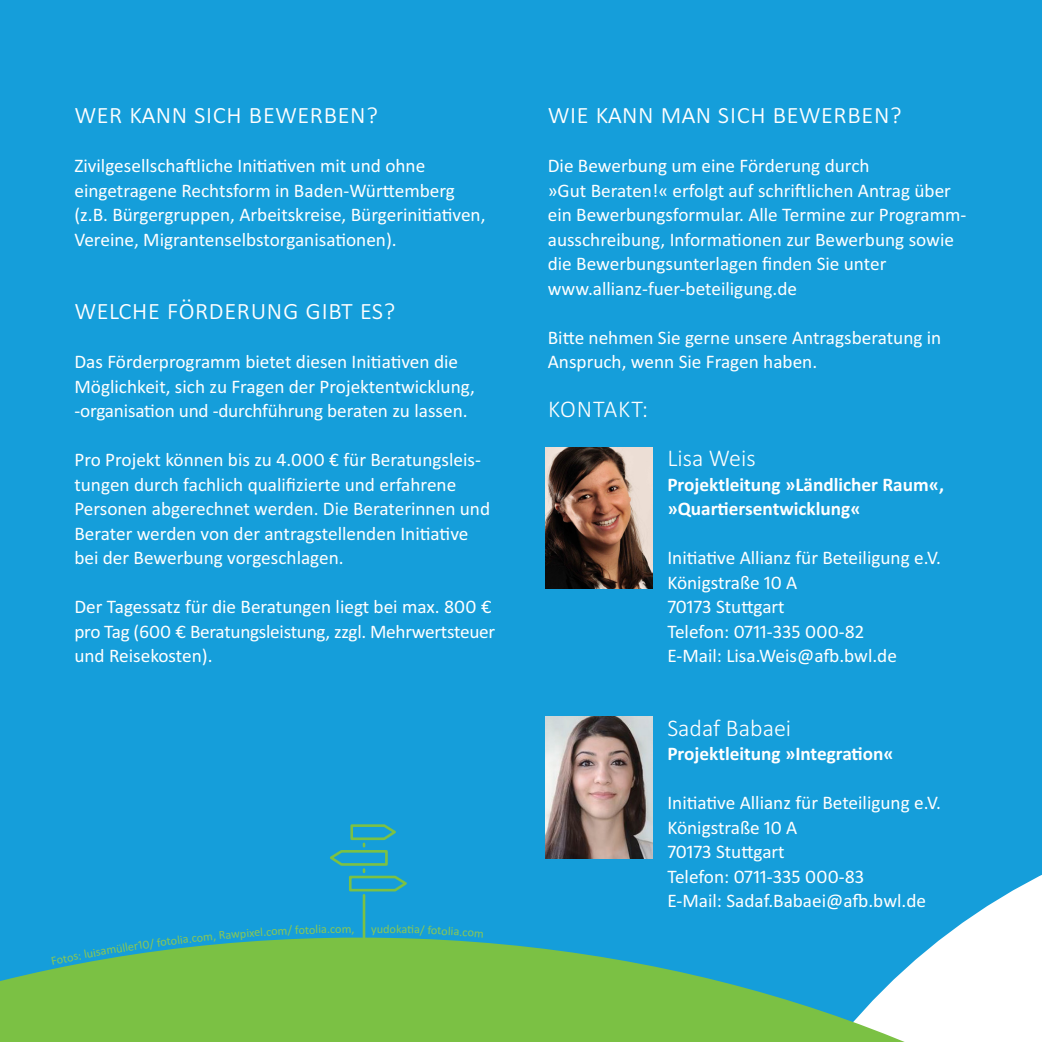
<style>
.page{position:relative;width:1042px;height:1042px;background:#159eda}
.page>*{position:absolute;margin:0;border:0;box-sizing:border-box;transform-origin:0 0}
.AfB-MH-Überschrift-X{font:300 28.88px "Calibri";color:#fff}
.AfB-MH-Überschrift-X-2{font:300 24.15px "Calibri";color:#fff}
.AfB-MH-Überschrift-X-3{font:300 24.15px "Calibri";letter-spacing:.04em;color:#fff}
.AfB-Fliesstext-L{font:19.25px/24.5px "Calibri";color:#fff}
.AfB-Fliesstext-L-2{font:700 19.25px/24.5px "Calibri";color:#fff}
.AfB-Fliesstext-L-3{font:12.25px "Calibri";color:#89c755}
</style>
<div class="page">
<svg style="left:943px;top:875px;width:99px;height:62px;fill:#fff"></svg>
<img style="left:546px;top:447px;width:106px;height:142px">
<img style="left:546px;top:717px;width:106px;height:141px">
<hr style="left:363px;top:895px;width:2px;height:47px;background:#7bc144">
<svg style="left:330px;top:824px;width:77px;height:68px"></svg>
<svg style="left:0;top:937px;width:1042px;height:105px;fill:#7bc144"></svg>
<svg style="left:52px;top:956px;width:11px;height:9px"></svg>
<svg style="left:219px;top:937px;width:21px;height:2px"></svg>
<p class="AfB-MH-Überschrift-X" style="left:74px;top:96px;width:305px">Wer kann sich bewerben?</p>
<p class="AfB-Fliesstext-L" style="left:74px;top:153px;width:412px">Zivilgesellschaftliche Initiativen mit und ohne eingetragene Rechtsform in Baden-Württemberg (z.B. Bürgergruppen, Arbeitskreise, Bürgerinitiativen, Vereine, Migrantenselbstorganisationen).</p>
<p class="AfB-MH-Überschrift-X" style="left:74px;top:292px;width:323px">Welche Förderung gibt es?</p>
<p class="AfB-Fliesstext-L" style="left:74px;top:349px;width:402px">Das Förderprogramm bietet diesen Initiativen die<br>Möglichkeit, sich zu Fragen der Projektentwicklung, -organisation und -durchführung beraten zu lassen.</p>
<p class="AfB-Fliesstext-L" style="left:74px;top:447px;width:417px">Pro Projekt können bis zu 4.000 € für Beratungsleis&shy;tungen durch fachlich qualifizierte und erfahrene Personen abgerechnet werden. Die Beraterinnen und Berater werden von der antragstellenden Initiative bei der Bewerbung vorgeschlagen.</p>
<p class="AfB-Fliesstext-L" style="left:74px;top:594px;width:422px">Der Tagessatz für die Beratungen liegt bei max. 800 € pro Tag (600 € Beratungsleistung, zzgl. Mehrwertsteuer und Reisekosten).</p>
<p class="AfB-Fliesstext-L-3" style="left:61px;top:950px;width:26px;rotate:-11deg">tos: l</p>
<p class="AfB-Fliesstext-L-3" style="left:85px;top:945px;width:31px;rotate:-10deg">uisam</p>
<p class="AfB-Fliesstext-L-3" style="left:115px;top:940px;width:24px;rotate:-9deg">üller</p>
<p class="AfB-Fliesstext-L-3" style="left:137px;top:937px;width:30px;rotate:-8deg">10/ fo</p>
<p class="AfB-Fliesstext-L-3" style="left:166px;top:933px;width:27px;rotate:-7deg">tolia.</p>
<p class="AfB-Fliesstext-L-3" style="left:191px;top:929px;width:26px;rotate:-6deg">com,</p>
<p class="AfB-Fliesstext-L-3" style="left:239px;top:925px;width:33px;rotate:-4deg">pixel.c</p>
<p class="AfB-Fliesstext-L-3" style="left:271px;top:923px;width:29px;rotate:-3deg">om/ f</p>
<p class="AfB-Fliesstext-L-3" style="left:298px;top:921px;width:21px;rotate:-2deg">otol</p>
<p class="AfB-Fliesstext-L-3" style="left:318px;top:920px;width:35px;rotate:-1deg">ia.com</p>
<p class="AfB-Fliesstext-L-3" style="left:351px;top:920px;width:5px">,</p>
<p class="AfB-Fliesstext-L-3" style="left:371px;top:920px;width:7px">y</p>
<p class="AfB-Fliesstext-L-3" style="left:377px;top:920px;width:26px;rotate:1deg">udok</p>
<p class="AfB-Fliesstext-L-3" style="left:402px;top:920px;width:31px;rotate:2deg">ata/ f</p>
<p class="AfB-Fliesstext-L-3" style="left:431px;top:921px;width:30px;rotate:3deg">otolia</p>
<p class="AfB-Fliesstext-L-3" style="left:460px;top:923px;width:26px;rotate:4deg">.com</p>
<p class="AfB-MH-Überschrift-X" style="left:548px;top:96px;width:356px">Wie kann man sich bewerben?</p>
<p class="AfB-Fliesstext-L" style="left:548px;top:153px;width:420px">Die Bewerbung um eine Förderung durch<br>»Gut Beraten!« erfolgt auf schriftlichen Antrag über ein Bewerbungsformular. Alle Termine zur Programm&shy;ausschreibung, Informationen zur Bewerbung sowie die Bewerbungsunterlagen finden Sie unter www.allianz-fuer-beteiligung.de</p>
<p class="AfB-Fliesstext-L" style="left:548px;top:324px;width:395px">Bitte nehmen Sie gerne unsere Antragsberatung in<br>Anspruch, wenn Sie Fragen haben.</p>
<p class="AfB-MH-Überschrift-X-3" style="left:548px;top:394px;width:101px">KONTAKT:</p>
<p class="AfB-MH-Überschrift-X-2" style="left:667px;top:443px;width:90px">Lisa Weis</p>
<p class="AfB-Fliesstext-L-2" style="left:667px;top:471px;width:278px">Projektleitung »Ländlicher Raum«, »Quartiersentwicklung«</p>
<p class="AfB-Fliesstext-L" style="left:667px;top:545px;width:275px">Initiative Allianz für Beteiligung e.V.</p>
<p class="AfB-Fliesstext-L" style="left:667px;top:569px;width:132px">Königstraße 10 A</p>
<p class="AfB-Fliesstext-L" style="left:667px;top:594px;width:119px">70173 Stuttgart</p>
<p class="AfB-Fliesstext-L" style="left:667px;top:618px;width:198px">Telefon: 0711-335 000-82</p>
<p class="AfB-Fliesstext-L" style="left:667px;top:643px;width:231px">E-Mail: Lisa.Weis@afb.bwl.de</p>
<p class="AfB-MH-Überschrift-X-2" style="left:667px;top:713px;width:125px">Sadaf Babaei</p>
<p class="AfB-Fliesstext-L-2" style="left:667px;top:741px;width:228px">Projektleitung »Integration«</p>
<p class="AfB-Fliesstext-L" style="left:667px;top:790px;width:275px">Initiative Allianz für Beteiligung e.V.</p>
<p class="AfB-Fliesstext-L" style="left:667px;top:814px;width:132px">Königstraße 10 A</p>
<p class="AfB-Fliesstext-L" style="left:667px;top:839px;width:119px">70173 Stuttgart</p>
<p class="AfB-Fliesstext-L" style="left:667px;top:863px;width:198px">Telefon: 0711-335 000-83</p>
<p class="AfB-Fliesstext-L" style="left:667px;top:888px;width:260px">E-Mail: Sadaf.Babaei@afb.bwl.de</p>
</div>
